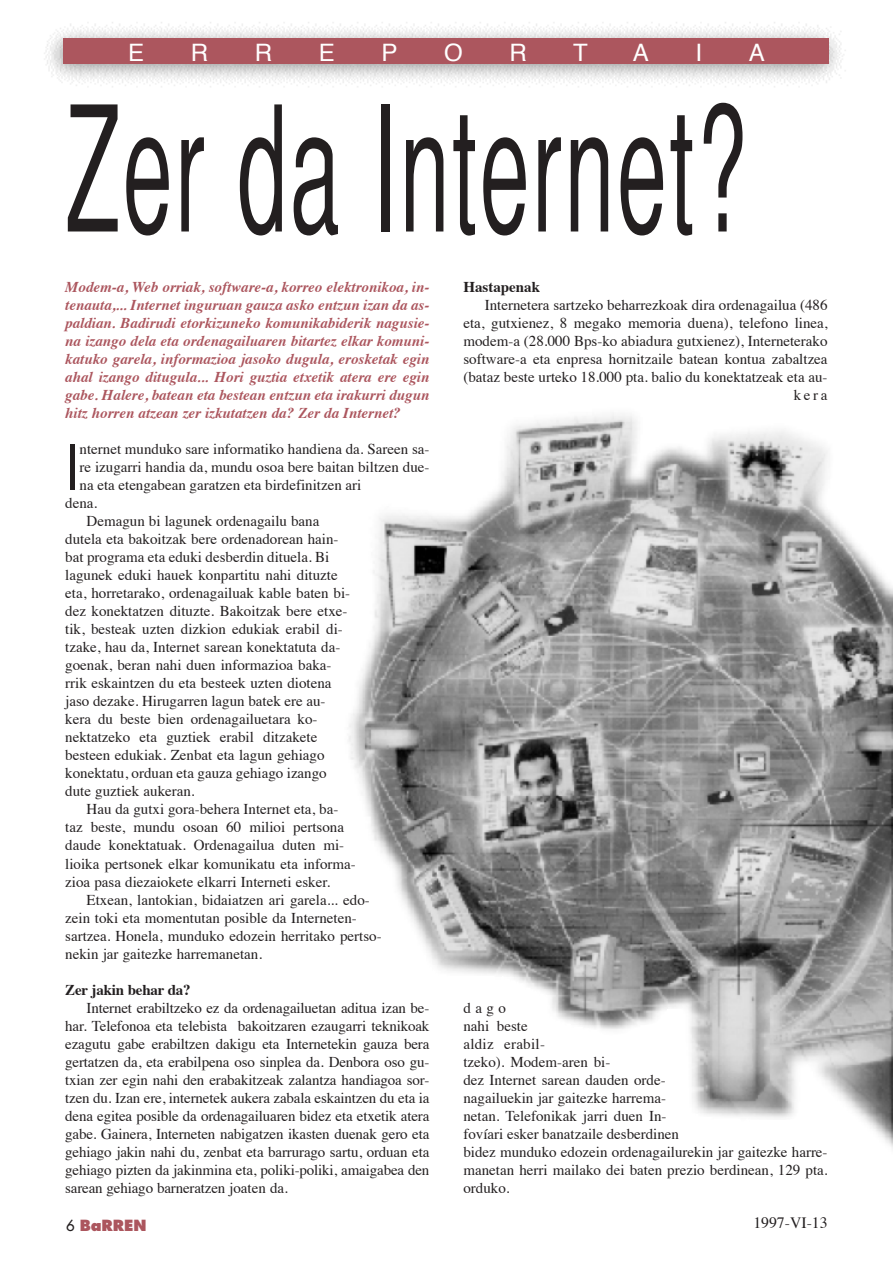
<style>
.page{position:relative;width:893px;height:1263px;background:#fff}
.page>*{position:absolute;margin:0;border:0;box-sizing:border-box;transform-origin:0 0}
.t1{font:174.3px "Helvetica CY Plain";letter-spacing:.025em;color:#231f20;scale:.63 1}
.t2{font:63px "Helvetica CY Plain";color:#231f20}
.t3{font:24px "Helvetica";color:#fff}
.t4{font:15.75px "Times";color:#231f20}
.t5{font:15px/18px "Times";color:#231f20;text-align:justify}
.t6{font:italic 700 15px/18px "Times";color:#ac565e;text-align:justify}
.t7{font:700 15px "Times";letter-spacing:-.01em;color:#231f20}
.t8{font:800 15px "Futura";color:#ac565e}
.s1{font-weight:400;color:#231f20}
</style>
<div class="page">
<img style="left:44px;top:22px;width:802px;height:65px">
<div style="left:64px;top:38px;width:765px;height:26px;background:#ac565e"></div>
<svg style="left:349px;top:413px;width:480px;height:341px"></svg>
<img style="left:351px;top:754px;width:542px;height:43px">
<img style="left:365px;top:797px;width:528px;height:351px">
<h3 class="t3" style="left:128px;top:43px;width:18px">E</h3>
<h3 class="t3" style="left:191px;top:43px;width:19px">R</h3>
<h3 class="t3" style="left:255px;top:43px;width:19px">R</h3>
<h3 class="t3" style="left:319px;top:43px;width:18px">E</h3>
<h3 class="t3" style="left:382px;top:43px;width:18px">P</h3>
<h3 class="t3" style="left:444px;top:43px;width:20px">O</h3>
<h3 class="t3" style="left:510px;top:43px;width:19px">R</h3>
<h3 class="t3" style="left:573px;top:43px;width:16px">T</h3>
<h3 class="t3" style="left:633px;top:43px;width:18px">A</h3>
<h3 class="t3" style="left:695px;top:43px;width:8px">I</h3>
<h3 class="t3" style="left:749px;top:43px;width:18px">A</h3>
<h1 class="t1" style="left:65px;top:104px;width:1083px">Zer da Internet?</h1>
<p class="t6" style="left:65px;top:280px;width:366px">Modem-a, Web orriak, software-a, korreo elektronikoa, in&shy;tenauta,... Internet inguruan gauza asko entzun izan da as&shy;paldian. Badirudi etorkizuneko komunikabiderik nagusie&shy;na izango dela eta ordenagailuaren bitartez elkar komuni&shy;katuko garela, informazioa jasoko dugula, erosketak egin ahal izango ditugula... Hori guztia etxetik atera ere egin gabe. Halere, batean eta bestean entzun eta irakurri dugun hitz horren atzean zer izkutatzen da? Zer da Internet?</p>
<h2 class="t2" style="left:65px;top:444px;width:16px">I</h2>
<p class="t5" style="left:80px;top:442px;width:351px">nternet munduko sare informatiko handiena da. Sareen sa-</p>
<p class="t5" style="left:80px;top:460px;width:351px">re izugarri handia da, mundu osoa bere baitan biltzen due-</p>
<p class="t5" style="left:80px;top:478px;width:283px">na eta etengabean garatzen eta birdefinitzen ari</p>
<p class="t5" style="left:65px;top:496px;width:34px">dena.</p>
<p class="t5" style="left:87px;top:514px;width:234px">Demagun bi lagunek ordenagailu bana</p>
<p class="t5" style="left:65px;top:532px;width:275px">dutela eta bakoitzak bere ordenadorean hain-</p>
<p class="t5" style="left:65px;top:550px;width:266px">bat programa eta eduki desberdin dituela. Bi</p>
<p class="t5" style="left:65px;top:568px;width:274px">lagunek eduki hauek konpartitu nahi dituzte</p>
<p class="t5" style="left:65px;top:586px;width:286px">eta, horretarako, ordenagailuak kable baten bi-</p>
<p class="t5" style="left:65px;top:604px;width:284px">dez konektatzen dituzte. Bakoitzak bere etxe-</p>
<p class="t5" style="left:65px;top:622px;width:279px">tik, besteak uzten dizkion edukiak erabil di-</p>
<p class="t5" style="left:65px;top:640px;width:277px">tzake, hau da, Internet sarean konektatuta da-</p>
<p class="t5" style="left:65px;top:658px;width:268px">goenak, beran nahi duen informazioa baka-</p>
<p class="t5" style="left:65px;top:676px;width:268px">rrik eskaintzen du eta besteek uzten diotena</p>
<p class="t5" style="left:65px;top:694px;width:262px">jaso dezake. Hirugarren lagun batek ere au-</p>
<p class="t5" style="left:65px;top:712px;width:254px">kera du beste bien ordenagailuetara ko-</p>
<p class="t5" style="left:65px;top:730px;width:254px">nektatzeko eta guztiek erabil ditzakete</p>
<p class="t5" style="left:65px;top:748px;width:261px">besteen edukiak. Zenbat eta lagun gehiago</p>
<p class="t5" style="left:65px;top:766px;width:263px">konektatu, orduan eta gauza gehiago izango</p>
<p class="t5" style="left:65px;top:784px;width:131px">dute guztiek aukeran.</p>
<p class="t5" style="left:87px;top:802px;width:253px">Hau da gutxi gora-behera Internet eta, ba-</p>
<p class="t5" style="left:65px;top:820px;width:280px">taz beste, mundu osoan 60 milioi pertsona</p>
<p class="t5" style="left:65px;top:838px;width:280px">daude konektatuak. Ordenagailua duten mi-</p>
<p class="t5" style="left:65px;top:856px;width:292px">lioika pertsonek elkar komunikatu eta informa-</p>
<p class="t5" style="left:65px;top:874px;width:267px">zioa pasa diezaiokete elkarri Interneti esker.</p>
<p class="t5" style="left:87px;top:892px;width:285px">Etxean, lantokian, bidaiatzen ari garela... edo-</p>
<p class="t5" style="left:65px;top:910px;width:293px">zein toki eta momentutan posible da Interneten-</p>
<p class="t5" style="left:65px;top:928px;width:318px">sartzea. Honela, munduko edozein herritako pertso-</p>
<p class="t5" style="left:65px;top:946px;width:198px">nekin jar gaitezke harremanetan.</p>
<p class="t7" style="left:65px;top:983px;width:127px">Zer jakin behar da?</p>
<p class="t5" style="left:65px;top:1000px;width:366px;text-indent:21px">Internet erabiltzeko ez da ordenagailuetan aditua izan be&shy;har. Telefonoa eta telebista bakoitzaren ezaugarri teknikoak ezagutu gabe erabiltzen dakigu eta Internetekin gauza bera gertatzen da, eta erabilpena oso sinplea da. Denbora oso gu&shy;txian zer egin nahi den erabakitzeak zalantza handiagoa sor&shy;tzen du. Izan ere, internetek aukera zabala eskaintzen du eta ia dena egitea posible da ordenagailuaren bidez eta etxetik atera gabe. Gainera, Interneten nabigatzen ikasten duenak gero eta gehiago jakin nahi du, zenbat eta barrurago sartu, orduan eta gehiago pizten da jakinmina eta, poliki-poliki, amaigabea den sarean gehiago barneratzen joaten da.</p>
<p class="t8" style="left:66px;top:1218px;width:82px"><span class="s1">6</span> BaRREN</p>
<p class="t7" style="left:463px;top:281px;width:78px">Hastapenak</p>
<p class="t5" style="left:463px;top:298px;width:366px;text-align:right">Internetera sartzeko beharrezkoak dira ordenagailua (486 eta, gutxienez, 8 megako memoria duena), telefono linea, modem-a (28.000 Bps-ko abiadura gutxienez), Interneterako software-a eta enpresa hornitzaile batean kontua zabaltzea (bataz beste urteko 18.000 pta. balio du konektatzeak eta au&shy;kera</p>
<p class="t5" style="left:463px;top:1000px;width:366px;text-align:left">dago<br>nahi beste<br>aldiz erabil-<br>tzeko). Modem-aren bi-<br>dez Internet sarean dauden orde-<br>nagailuekin jar gaitezke harrema-<br>netan. Telefonikak jarri duen In-<br>fovíari esker banatzaile desberdinen<br>bidez munduko edozein ordenagailurekin jar gaitezke harre&shy;manetan herri mailako dei baten prezio berdinean, 129 pta. orduko.</p>
<p class="t4" style="left:753px;top:1217px;width:76px">1997-VI-13</p>
</div>
